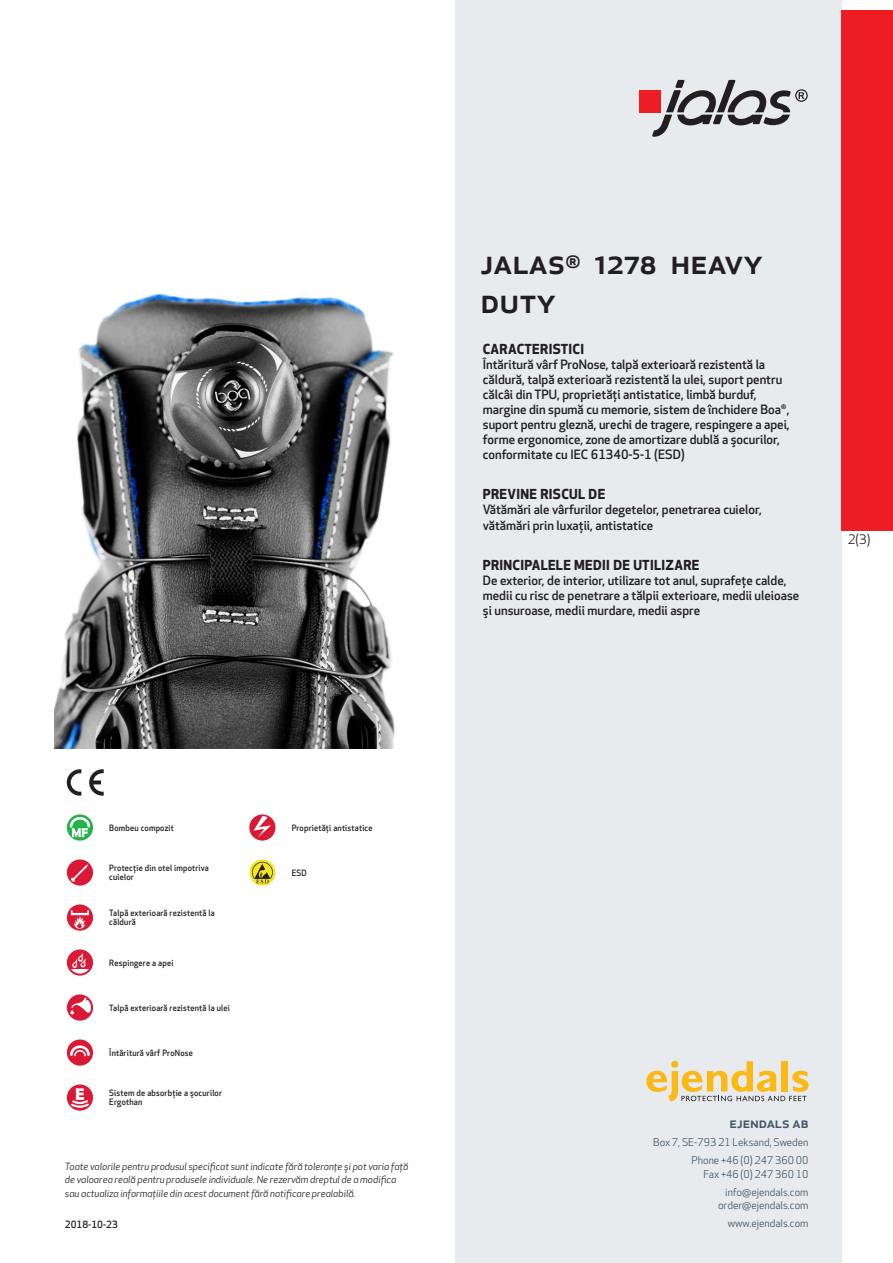
<style>
.page{position:relative;width:893px;height:1263px;background:#fff}
.page>*{position:absolute;margin:0;border:0;box-sizing:border-box;transform-origin:0 0}
.prodname{font:500 34.5px/39px "Apex New";color:#231f20}
.t1{font:500 15px "Apex New";color:#405968}
.Funktion_body{font:700 13.5px "Apex New";letter-spacing:.025em;color:#231f20}
.t2{font:12.75px "Apex New";color:#231f20}
.Funktion_body-2{font:500 12.6px/15px "Apex New";color:#231f20}
.t3{font:10.5px/18px "Apex New";color:#405968;text-align:right}
.t4{font:italic 9.75px/13.5px "Apex New";color:#231f20}
.Sidfot_datum{font:500 9.75px "Apex New";color:#231f20}
.Artikel{font:500 8.55px/9px "Apex New";letter-spacing:.025em;color:#231f20;scale:.95 1}
</style>
<div class="page">
<div style="left:455px;top:0;width:387px;height:1263px;background:#e8ebee"></div>
<svg style="left:646px;top:1061px;width:162px;height:40px"></svg>
<div style="left:842px;top:11px;width:51px;height:520px;background:#ee1d23"></div>
<div style="left:639px;top:90px;width:22px;height:22px;background:#ee1d23"></div>
<svg style="left:652px;top:80px;width:156px;height:57px"></svg>
<svg style="left:67px;top:814px;width:26px;height:27px"></svg>
<svg style="left:70px;top:817px;width:20px;height:20px"></svg>
<div style="left:67px;top:859px;width:26px;height:27px;background:#db1836;border-radius:50%"></div>
<svg style="left:71px;top:864px;width:17px;height:18px"></svg>
<svg style="left:67px;top:904px;width:26px;height:27px"></svg>
<svg style="left:71px;top:910px;width:18px;height:19px"></svg>
<svg style="left:67px;top:949px;width:26px;height:27px"></svg>
<svg style="left:71px;top:953px;width:18px;height:20px"></svg>
<svg style="left:67px;top:994px;width:26px;height:27px"></svg>
<svg style="left:70px;top:997px;width:21px;height:17px"></svg>
<div style="left:67px;top:1039px;width:26px;height:27px;background:#db1836;border-radius:50%"></div>
<svg style="left:70px;top:1045px;width:20px;height:11px"></svg>
<svg style="left:67px;top:1084px;width:26px;height:27px"></svg>
<svg style="left:69px;top:1088px;width:22px;height:21px"></svg>
<svg style="left:249px;top:814px;width:26px;height:27px"></svg>
<svg style="left:254px;top:816px;width:17px;height:21px"></svg>
<svg style="left:249px;top:859px;width:26px;height:26px"></svg>
<svg style="left:252px;top:862px;width:21px;height:21px"></svg>
<svg style="left:89px;top:769px;width:15px;height:27px"></svg>
<svg style="left:67px;top:769px;width:14px;height:27px"></svg>
<img style="left:54px;top:293px;width:341px;height:455px">
<p class="prodname" style="left:480px;top:241px;width:284px">JALAS<sup>®</sup> 1278 Heavy<br>Duty</p>
<p class="Funktion_body" style="left:483px;top:339px;width:103px">CARACTERISTICI</p>
<p class="Funktion_body-2" style="left:483px;top:356px;width:308px">Întăritură vârf ProNose, talpă exterioară rezistentă la căldură, talpă exterioară rezistentă la ulei, suport pentru călcâi din TPU, proprietăţi antistatice, limbă burduf, margine din spumă cu memorie, sistem de închidere Boa<sup>®</sup>, suport pentru gleznă, urechi de tragere, respingere a apei, forme ergonomice, zone de amortizare dublă a şocurilor, conformitate cu IEC 61340-5-1 (ESD)</p>
<p class="Funktion_body" style="left:483px;top:485px;width:124px">PREVINE RISCUL DE</p>
<p class="Funktion_body-2" style="left:483px;top:502px;width:280px">Vătămări ale vârfurilor degetelor, penetrarea cuielor, vătămări prin luxaţii, antistatice</p>
<p class="Funktion_body" style="left:483px;top:555px;width:218px">PRINCIPALELE MEDII DE UTILIZARE</p>
<p class="Funktion_body-2" style="left:483px;top:573px;width:318px">De exterior, de interior, utilizare tot anul, suprafeţe calde, medii cu risc de penetrare a tălpii exterioare, medii uleioase şi unsuroase, medii murdare, medii aspre</p>
<p class="t2" style="left:848px;top:531px;width:24px">2(3)</p>
<p class="Artikel" style="left:109px;top:823px;width:69px">Bombeu compozit</p>
<p class="Artikel" style="left:109px;top:864px;width:106px">Protecție din otel impotriva cuielor</p>
<p class="Artikel" style="left:109px;top:909px;width:113px">Talpă exterioară rezistentă la căldură</p>
<p class="Artikel" style="left:109px;top:958px;width:69px">Respingere a apei</p>
<p class="Artikel" style="left:109px;top:1003px;width:129px">Talpă exterioară rezistentă la ulei</p>
<p class="Artikel" style="left:109px;top:1048px;width:89px">Întăritură vârf ProNose</p>
<p class="Artikel" style="left:109px;top:1089px;width:120px">Sistem de absorbţie a şocurilor<br>Ergothan</p>
<p class="Artikel" style="left:292px;top:823px;width:87px">Proprietăţi antistatice</p>
<p class="Artikel" style="left:292px;top:868px;width:17px">ESD</p>
<p class="t4" style="left:65px;top:1159px;width:345px">Toate valorile pentru produsul specificat sunt indicate fără toleranţe şi pot varia faţă de valoarea reală pentru produsele individuale. Ne rezervăm dreptul de a modifica sau actualiza informaţiile din acest document fără notificare prealabilă.</p>
<p class="Sidfot_datum" style="left:65px;top:1218px;width:54px">2018-10-23</p>
<p class="t1" style="left:729px;top:1113px;width:80px">ejendals ab</p>
<p class="t3" style="left:653px;top:1133px;width:157px">Box 7, SE-793 21 Leksand, Sweden<br>Phone +46 (0) 247 360 00</p>
<p class="t3" style="left:703px;top:1165px;width:107px">Fax +46 (0) 247 360 10 info@ejendals.com</p>
<p class="t3" style="left:718px;top:1196px;width:92px">order@ejendals.com</p>
<p class="t3" style="left:728px;top:1215px;width:82px">www.ejendals.com</p>
</div>
